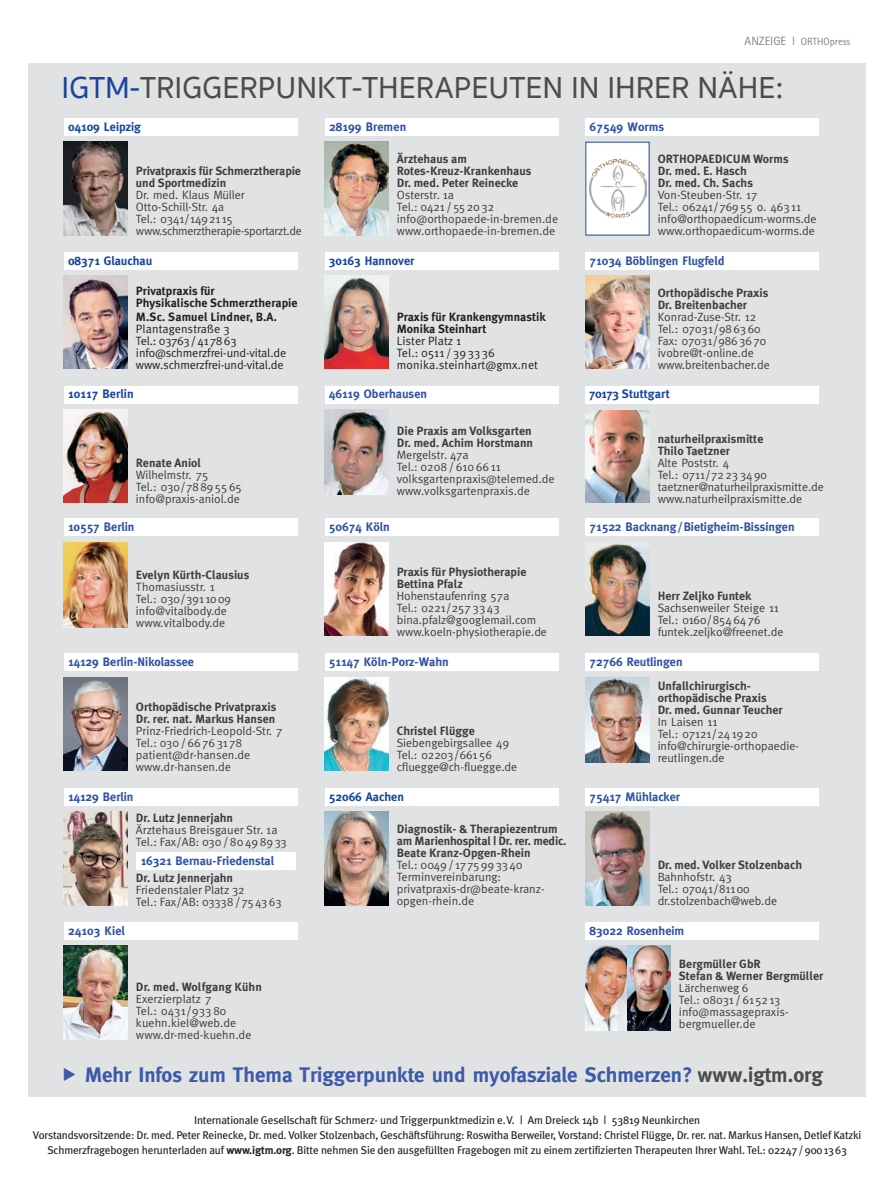
<style>
.page{position:relative;width:893px;height:1191px;background:#fff}
.page>*{position:absolute;margin:0;border:0;box-sizing:border-box;transform-origin:0 0}
.t1{font:500 31.2px "Sukhumvit Set";color:#4b4c4d}
.t2{font:700 21px "Meta";color:#3b5aa8}
.t3{font:700 12.3px "Meta";color:#2f53a4}
.t4{font:700 12.3px "Meta";color:#18469d}
.t5{font:700 12.3px "Meta Plus";color:#18469d}
.t6{font:12px/12px "Meta";color:#3e3e3f}
.t7{font:700 12px/12px "Meta Plus";color:#3e3e3f}
.t8{font:12px/12px "Meta Normal";color:#3e3e3f}
.t9{font:12px/12px "Meta Normal";letter-spacing:-.005em;color:#231f20}
.t10{font:700 12px/12px "Meta Plus";color:#231f20}
.t11{font:11.25px/15px "Meta Plus";letter-spacing:-.015em;color:#231f20;text-align:center}
.t12{font:10.5px "Rotis Sans Serif";color:#808285}
.s1{font-size:12px}
.s2{color:#18469d}
.s3{color:#3e3e3f}
.s4{color:#4b4c4d}
.s5{font-weight:700}
</style>
<div class="page">
<div style="left:28px;top:63px;width:838px;height:1033px;background:#e1e2e4"></div>
<div style="left:586px;top:142px;width:63px;height:93px;background:#fff"></div>
<img style="left:590px;top:159px;width:56px;height:58px">
<img style="left:64px;top:409px;width:64px;height:94px">
<div style="left:64px;top:386px;width:234px;height:17px;background:#fff"></div>
<img style="left:64px;top:542px;width:64px;height:85px">
<div style="left:64px;top:519px;width:234px;height:17px;background:#fff"></div>
<img style="left:64px;top:677px;width:64px;height:93px">
<div style="left:64px;top:654px;width:234px;height:17px;background:#fff"></div>
<img style="left:64px;top:812px;width:64px;height:93px">
<div style="left:64px;top:788px;width:234px;height:17px;background:#fff"></div>
<img style="left:325px;top:275px;width:63px;height:94px">
<div style="left:325px;top:252px;width:233px;height:17px;background:#fff"></div>
<img style="left:64px;top:946px;width:64px;height:93px">
<div style="left:64px;top:922px;width:234px;height:17px;background:#fff"></div>
<img style="left:325px;top:812px;width:63px;height:93px">
<div style="left:325px;top:788px;width:233px;height:17px;background:#fff"></div>
<img style="left:64px;top:142px;width:64px;height:93px">
<div style="left:64px;top:118px;width:234px;height:17px;background:#fff"></div>
<img style="left:325px;top:142px;width:63px;height:93px">
<div style="left:325px;top:119px;width:233px;height:17px;background:#fff"></div>
<img style="left:325px;top:409px;width:63px;height:85px">
<div style="left:325px;top:386px;width:233px;height:17px;background:#fff"></div>
<img style="left:325px;top:542px;width:63px;height:93px">
<div style="left:325px;top:519px;width:233px;height:17px;background:#fff"></div>
<img style="left:325px;top:677px;width:63px;height:93px">
<div style="left:325px;top:654px;width:233px;height:17px;background:#fff"></div>
<div style="left:585px;top:118px;width:234px;height:17px;background:#fff"></div>
<img style="left:586px;top:275px;width:63px;height:94px">
<div style="left:585px;top:252px;width:234px;height:17px;background:#fff"></div>
<img style="left:586px;top:410px;width:63px;height:93px">
<div style="left:585px;top:386px;width:234px;height:17px;background:#fff"></div>
<img style="left:585px;top:542px;width:64px;height:93px">
<div style="left:585px;top:519px;width:234px;height:17px;background:#fff"></div>
<img style="left:585px;top:677px;width:64px;height:85px">
<div style="left:585px;top:654px;width:234px;height:17px;background:#fff"></div>
<img style="left:586px;top:812px;width:63px;height:93px">
<div style="left:585px;top:788px;width:234px;height:17px;background:#fff"></div>
<div style="left:64px;top:252px;width:234px;height:17px;background:#fff"></div>
<img style="left:64px;top:275px;width:64px;height:94px">
<div style="left:136px;top:853px;width:160px;height:17px;background:#fff"></div>
<div style="left:585px;top:922px;width:234px;height:17px;background:#fff"></div>
<img style="left:585px;top:945px;width:85px;height:85px">
<p class="t12" style="left:745px;top:35px;width:107px"><span class="s1">ANZEIGE l</span> ORTHOpress</p>
<h1 class="t1" style="left:62px;top:66px;width:723px"><span class="s2">IGTM-</span>TRIGGERPUNKT-THERAPEUTEN IN IHRER NÄHE:</h1>
<p class="t4" style="left:68px;top:119px;width:75px">04109 Leipzig</p>
<p class="t7" style="left:136px;top:165px;width:167px">Privatpraxis für Schmerztherapie und Sportmedizin</p>
<p class="t6" style="left:136px;top:189px;width:167px">Dr. med. Klaus Müller<br>Otto-Schill-Str. 4a<br>Tel.: 0341 / 14921 15 www.schmerztherapie-sportarzt.de</p>
<p class="t4" style="left:68px;top:253px;width:86px">08371 Glauchau</p>
<p class="t10" style="left:136px;top:285px;width:163px">Privatpraxis für<br>Physikalische Schmerztherapie</p>
<p class="t10" style="left:136px;top:311px;width:142px">M.Sc. Samuel Lindner, B.A.</p>
<p class="t9" style="left:136px;top:322px;width:152px">Plantagenstraße 3<br>Tel.: 03763/417863 info@schmerzfrei-und-vital.de www.schmerzfrei-und-vital.de</p>
<p class="t4" style="left:68px;top:387px;width:67px">10117 Berlin</p>
<p class="t7" style="left:136px;top:456px;width:67px">Renate Aniol</p>
<p class="t6" style="left:136px;top:468px;width:108px">Wilhelmstr. 75<br>Tel.: 030/78895565 info@praxis-aniol.de</p>
<p class="t3" style="left:68px;top:520px;width:68px">10557 Berlin</p>
<p class="t7" style="left:136px;top:569px;width:115px">Evelyn Kürth-Clausius</p>
<p class="t6" style="left:136px;top:581px;width:96px">Thomasiusstr. 1<br>Tel.: 030/391 1009 info@vitalbody.de www.vitalbody.de</p>
<p class="t3" style="left:68px;top:655px;width:128px">14129 Berlin-Nikolassee</p>
<p class="t7" style="left:136px;top:700px;width:142px">Orthopädische Privatpraxis<br>Dr. rer. nat. Markus Hansen</p>
<p class="t6" style="left:136px;top:724px;width:148px">Prinz-Friedrich-Leopold-Str. 7</p>
<p class="t8" style="left:136px;top:736px;width:116px">Tel.: 030/667631 78 patient@dr-hansen.de www.dr-hansen.de</p>
<p class="t3" style="left:68px;top:789px;width:67px">14129 Berlin</p>
<p class="t3" style="left:68px;top:923px;width:58px">24103 Kiel</p>
<p class="t7" style="left:136px;top:811px;width:99px">Dr. Lutz Jennerjahn</p>
<p class="t8" style="left:136px;top:823px;width:152px">Ärztehaus Breisgauer Str. 1a<br>Tel.: Fax/AB: 030/80498933</p>
<p class="t7" style="left:136px;top:871px;width:99px">Dr. Lutz Jennerjahn</p>
<p class="t8" style="left:136px;top:883px;width:147px">Friedenstaler Platz 32<br>Tel.: Fax/AB: 03338/ 754363</p>
<p class="t3" style="left:141px;top:854px;width:135px">16321 Bernau-Friedenstal</p>
<p class="t7" style="left:136px;top:981px;width:127px">Dr. med. Wolfgang Kühn</p>
<p class="t6" style="left:136px;top:993px;width:117px">Exerzierplatz 7<br>Tel.: 0431 / 933 80 kuehn.kiel@web.de www.dr-med-kuehn.de</p>
<p class="t3" style="left:329px;top:120px;width:79px">28199 Bremen</p>
<p class="t7" style="left:397px;top:153px;width:136px">Ärztehaus am<br>Rotes-Kreuz-Krankenhaus<br>Dr. med. Peter Reinecke</p>
<p class="t8" style="left:397px;top:189px;width:163px">Osterstr. 1a<br>Tel.: 0421 / 552032 info@orthopaede-in-bremen.de www.orthopaede-in-bremen.de</p>
<p class="t4" style="left:329px;top:253px;width:87px">30163 Hannover</p>
<p class="t10" style="left:397px;top:310px;width:150px">Praxis für Krankengymnastik<br>Monika Steinhart</p>
<p class="t9" style="left:397px;top:334px;width:143px">Lister Platz 1<br>Tel.: 0511 <span class="s3">/</span> 39 33 36 monika.steinhart@gmx.net</p>
<p class="t3" style="left:329px;top:387px;width:100px">46119 Oberhausen</p>
<p class="t7" style="left:397px;top:424px;width:138px">Die Praxis am Volksgarten<br>Dr. med. Achim Horstmann</p>
<p class="t8" style="left:397px;top:448px;width:159px">Mergelstr. 47a<br>Tel.: 0208/6106611 volksgartenpraxis@telemed.de www.volksgartenpraxis.de</p>
<p class="t3" style="left:329px;top:520px;width:62px">50674 Köln</p>
<p class="t7" style="left:397px;top:565px;width:131px">Praxis für Physiotherapie<br>Bettina Pfalz</p>
<p class="t6" style="left:397px;top:589px;width:152px">Hohenstaufenring 57a<br>Tel.: 0221 /2573343 bina.pfalz@googlemail.com www.koeln-physiotherapie.de</p>
<p class="t3" style="left:329px;top:655px;width:121px">51147 Köln-Porz-Wahn</p>
<p class="t7" style="left:397px;top:724px;width:80px">Christel Flügge</p>
<p class="t6" style="left:397px;top:736px;width:122px">Siebengebirgsallee 49<br>Tel.: 02203/66156 cfluegge@ch-fluegge.de</p>
<p class="t4" style="left:329px;top:789px;width:76px">52066 Aachen</p>
<p class="t7" style="left:397px;top:823px;width:171px">Diagnostik- &amp; Therapiezentrum am Marienhospital | Dr. rer. medic.<br>Beate Kranz-Opgen-Rhein</p>
<p class="t8" style="left:397px;top:859px;width:149px">Tel.: 0049/ 17 75993340<br>Terminvereinbarung: privatpraxis-dr@beate-kranz&shy;opgen-rhein.de</p>
<p class="t3" style="left:590px;top:119px;width:76px">67549 Worms</p>
<p class="t7" style="left:658px;top:153px;width:132px">ORTHOPAEDICUM Worms<br>Dr. med. E. Hasch<br>Dr. med. Ch. Sachs</p>
<p class="t6" style="left:658px;top:189px;width:160px">Von-Steuben-Str. 17<br>Tel.: 06241 /76955 o. 46311 info@orthopaedicum-worms.de www.orthopaedicum-worms.de</p>
<p class="t3" style="left:590px;top:253px;width:136px">71034 Böblingen Flugfeld</p>
<p class="t7" style="left:658px;top:287px;width:112px">Orthopädische Praxis<br>Dr. Breitenbacher</p>
<p class="t6" style="left:658px;top:310px;width:114px">Konrad-Zuse-Str. 12<br>Tel.: 07031 /986360<br>Fax: 07031 /9863670 ivobre@t-online.de www.breitenbacher.de</p>
<p class="t5" style="left:590px;top:387px;width:82px">70173 Stuttgart</p>
<p class="t7" style="left:658px;top:432px;width:107px">naturheilpraxismitte<br>Thilo Taetzner</p>
<p class="t6" style="left:658px;top:456px;width:168px">Alte Poststr. 4<br>Tel.: 0711 /72233490 taetzner@naturheilpraxismitte.de www.naturheilpraxismitte.de</p>
<p class="t3" style="left:590px;top:520px;width:206px">71522 Backnang/Bietigheim-Bissingen</p>
<p class="t7" style="left:658px;top:589px;width:95px">Herr Zeljko Funtek</p>
<p class="t6" style="left:658px;top:601px;width:127px">Sachsenweiler Steige 11<br>Tel.: 0160/8546476 funtek.zeljko@freenet.de</p>
<p class="t3" style="left:590px;top:655px;width:94px">72766 Reutlingen</p>
<p class="t7" style="left:658px;top:680px;width:127px">Unfallchirurgisch&shy;orthopädische Praxis<br>Dr. med. Gunnar Teucher</p>
<p class="t6" style="left:658px;top:716px;width:143px">In Laisen 11<br>Tel.: 07121 /241920 info@chirurgie-orthopaedie&shy;reutlingen.de</p>
<p class="t3" style="left:590px;top:789px;width:92px">75417 Mühlacker</p>
<p class="t7" style="left:658px;top:859px;width:146px">Dr. med. Volker Stolzenbach</p>
<p class="t6" style="left:658px;top:871px;width:121px">Bahnhofstr. 43<br>Tel.: 07041 /81100 dr.stolzenbach@web.de</p>
<p class="t3" style="left:590px;top:923px;width:96px">83022 Rosenheim</p>
<p class="t7" style="left:679px;top:957px;width:146px">Bergmüller GbR<br>Stefan &amp; Werner Bergmüller</p>
<p class="t8" style="left:679px;top:981px;width:111px">Lärchenweg 6<br>Tel.: 08031 /61 5213 info@massagepraxis&shy;bergmueller.de</p>
<h2 class="t2" style="left:85px;top:1062px;width:739px">Mehr Infos zum Thema Triggerpunkte und myofasziale Schmerzen? <span class="s4">www.igtm.org</span></h2>
<p class="t11" style="left:33px;top:1112px;width:830px">Internationale Gesellschaft für Schmerz- und Triggerpunktmedizin e.V. | Am Dreieck 14b | 53819 Neunkirchen<br>Vorstandsvorsitzende: Dr. med. Peter Reinecke, Dr. med. Volker Stolzenbach, Geschäftsführung: Roswitha Berweiler, Vorstand: Christel Flügge, Dr. rer. nat. Markus Hansen, Detlef Katzki<br>Schmerzfragebogen herunterladen auf <span class="s5">www.igtm.org</span>. Bitte nehmen Sie den ausgefüllten Fragebogen mit zu einem zertifizierten Therapeuten Ihrer Wahl. Tel.: 02247/9001363</p>
</div>
